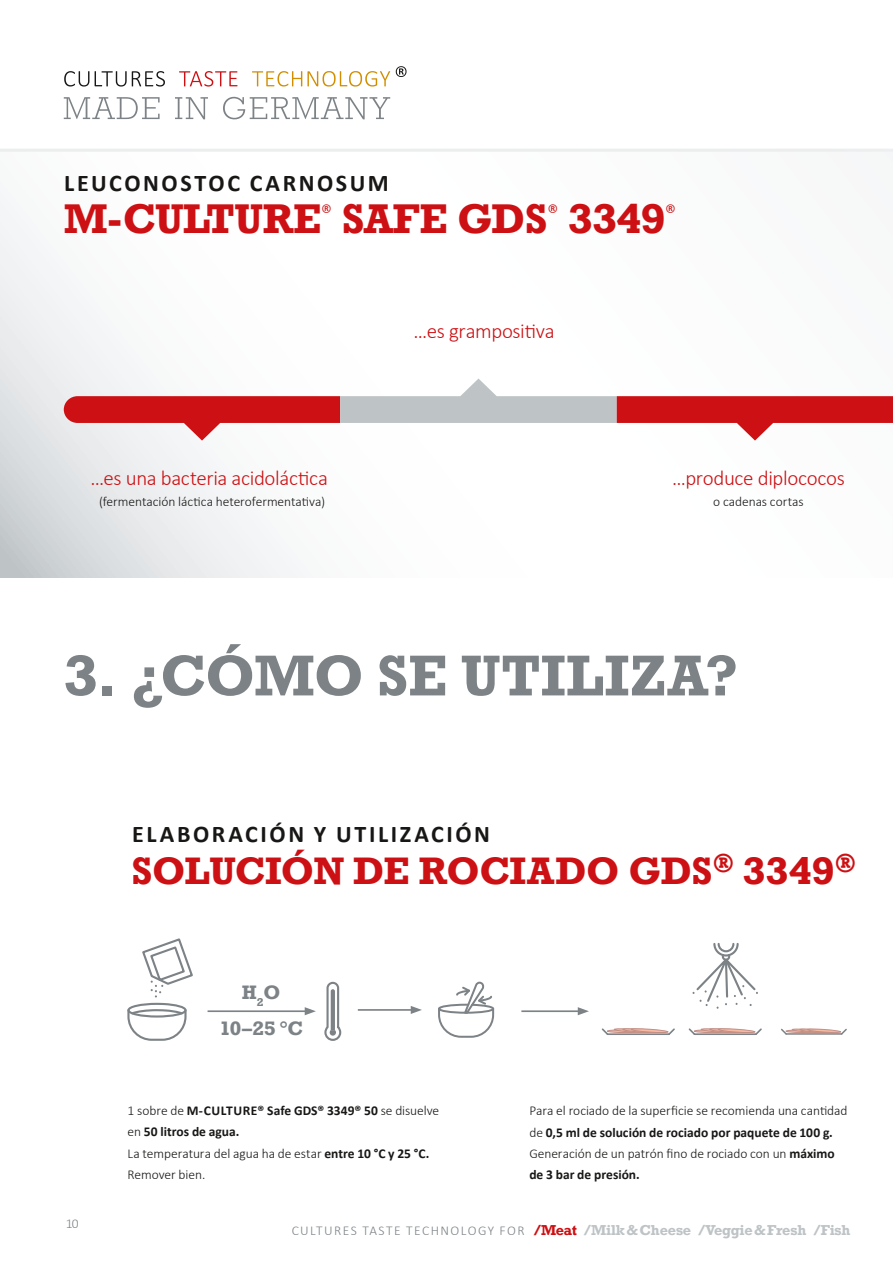
<style>
.page{position:relative;width:893px;height:1263px;background:#fff}
.page>*{position:absolute;margin:0;border:0;box-sizing:border-box;transform-origin:0 0}
.t1{font:700 54px "Rockwell Nova";letter-spacing:.005em;color:#7c8286}
.t2{font:700 39px "Rockwell Nova";letter-spacing:-.01em;color:#cd1013}
.t3{font:700 36px "Rockwell Nova";letter-spacing:-.01em;color:#cd1013}
.t4{font:700 24px "Calibri";letter-spacing:.11em;color:#181716}
.t5{font:300 21px "Calibri";letter-spacing:-.015em;color:#cd1013}
.t6{font:700 18.3px/35.5px "Rockwell Nova";color:#7c8286;text-align:center}
.t7{font:300 13.5px/21px "Calibri";letter-spacing:-.005em;color:#181716}
.t8{font:700 13.5px "Rockwell Nova";letter-spacing:-.01em;color:#bec3c6}
.t9{font:300 13.5px "Calibri";color:#7c8286}
.s1{font-weight:700}
.s2{font-family:"Calibri";font-weight:300;color:#7c8286}
.s3{color:#cd1013}
</style>
<div class="page">
<svg style="left:0;top:201px;width:297px;height:376px"></svg>
<svg style="left:127px;top:938px;width:66px;height:103px"></svg>
<svg style="left:324px;top:982px;width:17px;height:59px"></svg>
<svg style="left:438px;top:982px;width:56px;height:56px"></svg>
<hr style="left:358px;top:1009px;width:55px;height:2px;background:#7c8286">
<svg style="left:411px;top:1006px;width:11px;height:8px"></svg>
<hr style="left:208px;top:1010px;width:99px;height:2px;background:#7c8286">
<svg style="left:305px;top:1007px;width:11px;height:8px"></svg>
<svg style="left:692px;top:943px;width:66px;height:66px"></svg>
<hr style="left:521px;top:1010px;width:59px;height:2px;background:#7c8286">
<svg style="left:578px;top:1007px;width:11px;height:8px"></svg>
<svg style="left:602px;top:1028px;width:73px;height:7px"></svg>
<svg style="left:689px;top:1028px;width:73px;height:7px"></svg>
<svg style="left:781px;top:1029px;width:66px;height:6px"></svg>
<svg style="left:64px;top:378px;width:829px;height:63px"></svg>
<hr style="left:0;top:149px;width:893px;height:3px;background:#ebedee">
<svg style="left:64px;top:71px;width:25px;height:16px"></svg>
<svg style="left:95px;top:71px;width:70px;height:16px"></svg>
<svg style="left:179px;top:71px;width:58px;height:16px"></svg>
<svg style="left:252px;top:71px;width:138px;height:16px"></svg>
<svg style="left:64px;top:97px;width:96px;height:22px"></svg>
<svg style="left:175px;top:97px;width:33px;height:22px"></svg>
<svg style="left:223px;top:97px;width:167px;height:22px"></svg>
<svg style="left:396px;top:66px;width:11px;height:11px"></svg>
<h3 class="t4" style="left:64px;top:166px;width:326px">LEUCONOSTOC CARNOSUM</h3>
<h2 class="t2" style="left:64px;top:194px;width:614px">M-CULTURE<sup>®</sup> SAFE GDS<sup>®</sup> 3349<sup>®</sup></h2>
<h3 class="t5" style="left:90px;top:465px;width:239px">...es una bacteria acidoláctica</h3>
<p class="t7" style="left:99px;top:491px;width:228px">(fermentación láctica heterofermentativa)</p>
<h3 class="t5" style="left:414px;top:318px;width:143px">...es grampositiva</h3>
<h3 class="t5" style="left:672px;top:465px;width:174px">...produce diplococos</h3>
<p class="t7" style="left:713px;top:491px;width:92px">o cadenas cortas</p>
<h1 class="t1" style="left:64px;top:641px;width:676px">3. ¿CÓMO SE UTILIZA?</h1>
<h3 class="t4" style="left:132px;top:817px;width:359px">ELABORACIÓN Y UTILIZACIÓN</h3>
<h3 class="t3" style="left:132px;top:848px;width:725px">SOLUCIÓN DE ROCIADO GDS<sup>®</sup> 3349<sup>®</sup></h3>
<h3 class="t6" style="left:219px;top:974px;width:85px">H<sub>2</sub>O<br>10–25 °C</h3>
<p class="t9" style="left:65px;top:1215px;width:15px">10</p>
<p class="t7" style="left:128px;top:1100px;width:313px">1 sobre de <span class="s1">M-CULTURE® Safe GDS® 3349® 50</span> se disuelve en <span class="s1">50 litros de agua.<br></span>La temperatura del agua ha de estar <span class="s1">entre 10 °C y 25 °C.<br></span>Remover bien.</p>
<p class="t7" style="left:529px;top:1100px;width:320px">Para el rociado de la superficie se recomienda una cantidad de <span class="s1">0,5 ml de solución de rociado por paquete de 100 g.<br></span>Generación de un patrón fino de rociado con un <span class="s1">máximo de 3 bar de presión.</span></p>
<p class="t8" style="left:291px;top:1221px;width:561px"><span class="s2">CULTURES TASTE TECHNOLOGY FOR</span> <span class="s3">/Meat</span> /Milk&amp;Cheese /Veggie&amp;Fresh /Fish</p>
</div>
